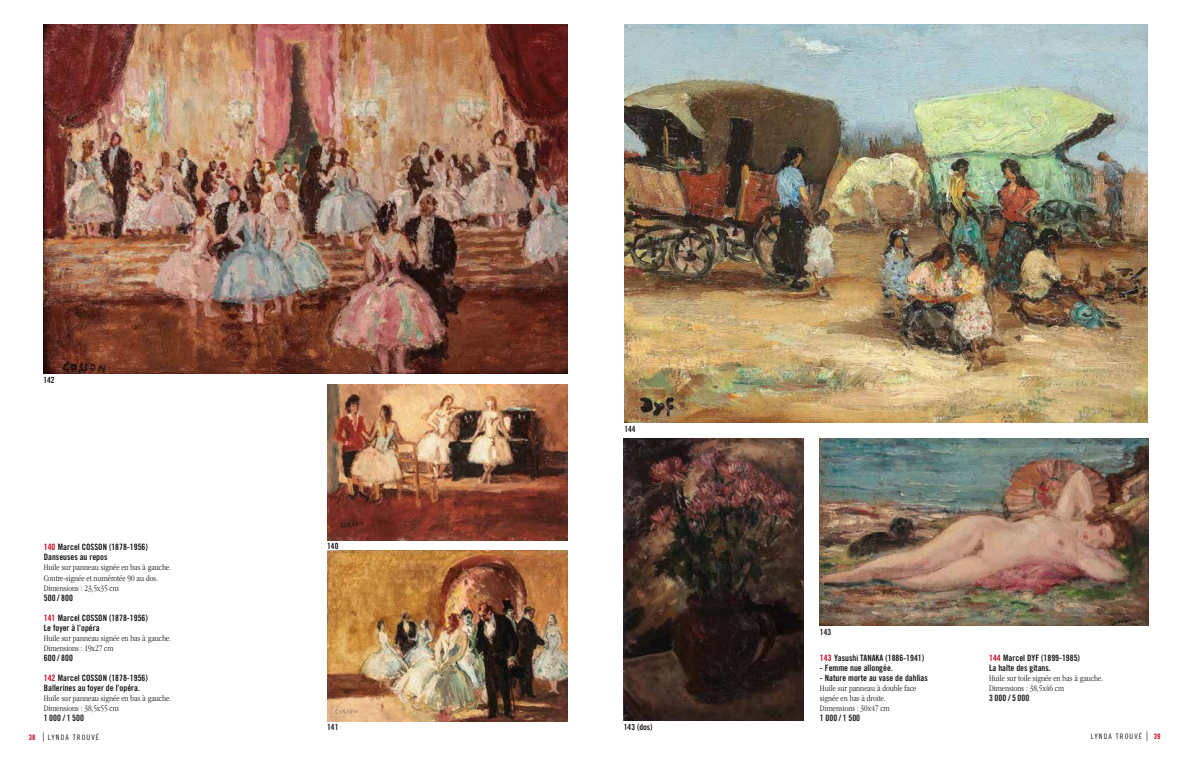
<style>
.page{position:relative;width:1191px;height:766px;background:#fff}
.page>*{position:absolute;margin:0;border:0;box-sizing:border-box;transform-origin:0 0}
.t1{font:300 condensed 8.8px/10px "ITC Garamond Std";color:#1a171c}
.t2{font:8.8px/10px "Trade Gothic LT Std Bd Cn 20";color:#1a171c}
.t3{font:8.5px "Trade Gothic LT Std Bd Cn 20";color:#1a171c}
.t4{font:7.5px "Trade Gothic LT Std Cn 18";letter-spacing:.15em;color:#1a171c}
.s1{color:#cd071e}
.s2{font-family:"Trade Gothic LT Std Bd Cn 20";color:#c00418}
.s3{font-family:"Trade Gothic LT Std";font-weight:300;font-size:13.5px}
</style>
<div class="page">
<img style="left:327px;top:384px;width:240px;height:156px">
<img style="left:327px;top:550px;width:240px;height:171px">
<img style="left:624px;top:25px;width:523px;height:397px">
<img style="left:820px;top:438px;width:328px;height:187px">
<img style="left:624px;top:438px;width:179px;height:282px">
<img style="left:43px;top:25px;width:524px;height:349px">
<p class="t3" style="left:43px;top:374px;width:13px">142</p>
<p class="t2" style="left:44px;top:542px;width:106px"><span class="s1">140</span> Marcel COSSON (1878-1956)<br>Danseuses au repos</p>
<p class="t1" style="left:44px;top:562px;width:129px">Huile sur panneau signée en bas à gauche.<br>Contre-signée et numérotée 90 au dos.<br>Dimensions : 23,5x35 cm</p>
<p class="t2" style="left:44px;top:592px;width:31px">500 / 800</p>
<p class="t2" style="left:44px;top:612px;width:106px"><span class="s1">141</span> Marcel COSSON (1878-1956)<br>Le foyer à l’opéra</p>
<p class="t1" style="left:44px;top:632px;width:129px">Huile sur panneau signée en bas à gauche.<br>Dimensions : 19x27 cm</p>
<p class="t2" style="left:44px;top:652px;width:31px">600 / 800</p>
<p class="t2" style="left:44px;top:672px;width:106px"><span class="s1">142</span> Marcel COSSON (1878-1956)<br>Ballerines au foyer de l’opéra.</p>
<p class="t1" style="left:44px;top:692px;width:129px">Huile sur panneau signée en bas à gauche.<br>Dimensions : 38,5x55 cm</p>
<p class="t2" style="left:44px;top:712px;width:42px">1 000 / 1 500</p>
<p class="t3" style="left:327px;top:541px;width:13px">140</p>
<p class="t3" style="left:624px;top:423px;width:13px">144</p>
<p class="t3" style="left:820px;top:626px;width:13px">143</p>
<p class="t2" style="left:820px;top:652px;width:106px"><span class="s1">143</span> Yasushi TANAKA (1886-1941)</p>
<p class="t2" style="left:820px;top:662px;width:74px">- Femme nue allongée.</p>
<p class="t2" style="left:820px;top:672px;width:109px">- Nature morte au vase de dahlias</p>
<p class="t1" style="left:820px;top:682px;width:98px">Huile sur panneau à double face signée en bas à droite.<br>Dimensions : 30x47 cm</p>
<p class="t2" style="left:820px;top:712px;width:42px">1 000 / 1 500</p>
<p class="t2" style="left:989px;top:652px;width:92px"><span class="s1">144</span> Marcel DYF (1899-1985)<br>La halte des gitans.</p>
<p class="t1" style="left:989px;top:672px;width:115px">Huile sur toile signée en bas à gauche.<br>Dimensions : 38,5x46 cm</p>
<p class="t2" style="left:989px;top:692px;width:42px">3 000 / 5 000</p>
<p class="t3" style="left:624px;top:721px;width:30px">143 (dos)</p>
<p class="t3" style="left:327px;top:721px;width:13px">141</p>
<p class="t4" style="left:29px;top:732px;width:72px"><span class="s2">38</span> <span class="s3">I</span> LYNDA TROUVÉ</p>
<p class="t4" style="left:1090px;top:731px;width:71px">LYNDA TROUVÉ <span class="s3">I</span> <span class="s2">39</span></p>
</div>
